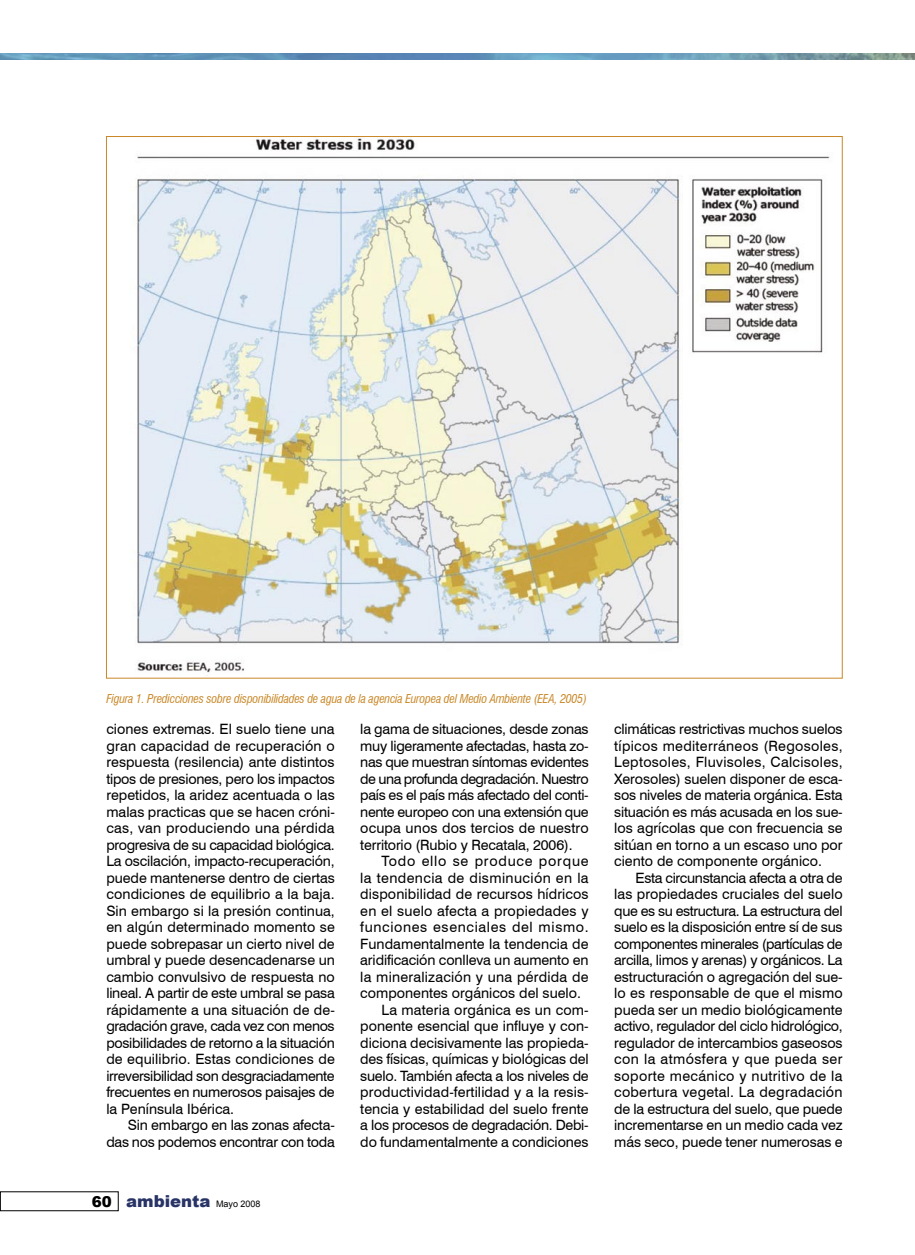
<style>
.page{position:relative;width:915px;height:1255px;background:#fff}
.page>*{position:absolute;margin:0;border:0;box-sizing:border-box;transform-origin:0 0}
.t1{font:900 16.5px "Arial";color:#283366}
.t2{font:900 15px "Arial";color:#000}
.Texto_general{font:14.25px/16.5px "Swiss 721 BT";letter-spacing:-.01em;color:#000;text-align:justify}
.Pie_de_Foto{font:italic condensed 12px "Swiss 721 BT";letter-spacing:-.02em;color:#c98828}
.s1{font-weight:400;font-size:9px;color:#000}
</style>
<div class="page">
<img style="left:0;top:53px;width:914px;height:7px">
<img style="left:137px;top:138px;width:693px;height:535px">
<p class="Pie_de_Foto" style="left:106px;top:691px;width:482px">Figura 1. Predicciones sobre disponibilidades de agua de la agencia Europea del Medio Ambiente (EEA, 2005)</p>
<p class="Texto_general" style="left:106px;top:720px;width:230px">ciones extremas. El suelo tiene una gran capacidad de recuperación o respuesta (resilencia) ante distintos tipos de presiones, pero los impactos repetidos, la aridez acentuada o las malas practicas que se hacen cróni&shy;cas, van produciendo una pérdida progresiva de su capacidad biológica.<br>La oscilación, impacto-recuperación, puede mantenerse dentro de ciertas condiciones de equilibrio a la baja.<br>Sin embargo si la presión continua, en algún determinado momento se puede sobrepasar un cierto nivel de umbral y puede desencadenarse un cambio convulsivo de respuesta no lineal. A partir de este umbral se pasa rápidamente a una situación de de&shy;gradación grave, cada vez con menos posibilidades de retorno a la situación de equilibrio. Estas condiciones de irreversibilidad son desgraciadamente frecuentes en numerosos paisajes de la Península Ibérica.</p>
<p class="Texto_general" style="left:106px;top:1116px;width:230px;text-align:right">Sin embargo en las zonas afecta&shy;das nos podemos encontrar con toda</p>
<p class="t2" style="left:92px;top:1190px;width:22px">60</p>
<p class="t1" style="left:126px;top:1188px;width:136px">ambienta <span class="s1">Mayo 2008</span></p>
<p class="Texto_general" style="left:360px;top:720px;width:230px">la gama de situaciones, desde zonas muy ligeramente afectadas, hasta zo&shy;nas que muestran síntomas evidentes de una profunda degradación. Nuestro país es el país más afectado del conti&shy;nente europeo con una extensión que ocupa unos dos tercios de nuestro territorio (Rubio y Recatala, 2006).</p>
<p class="Texto_general" style="left:360px;top:852px;width:230px;text-indent:21px">Todo ello se produce porque la tendencia de disminución en la disponibilidad de recursos hídricos en el suelo afecta a propiedades y funciones esenciales del mismo.<br>Fundamentalmente la tendencia de aridificación conlleva un aumento en la mineralización y una pérdida de componentes orgánicos del suelo.</p>
<p class="Texto_general" style="left:360px;top:1001px;width:230px;text-indent:21px">La materia orgánica es un com&shy;ponente esencial que influye y con&shy;diciona decisivamente las propieda&shy;des físicas, químicas y biológicas del suelo. También afecta a los niveles de productividad-fertilidad y a la resis&shy;tencia y estabilidad del suelo frente a los procesos de degradación. Debi&shy;do fundamentalmente a condiciones</p>
<p class="Texto_general" style="left:614px;top:720px;width:230px">climáticas restrictivas muchos suelos típicos mediterráneos (Regosoles, Leptosoles, Fluvisoles, Calcisoles, Xerosoles) suelen disponer de esca&shy;sos niveles de materia orgánica. Esta situación es más acusada en los sue&shy;los agrícolas que con frecuencia se sitúan en torno a un escaso uno por ciento de componente orgánico.</p>
<p class="Texto_general" style="left:614px;top:869px;width:230px;text-indent:21px">Esta circunstancia afecta a otra de las propiedades cruciales del suelo que es su estructura. La estructura del suelo es la disposición entre sí de sus componentes minerales (partículas de arcilla, limos y arenas) y orgánicos. La estructuración o agregación del sue&shy;lo es responsable de que el mismo pueda ser un medio biológicamente activo, regulador del ciclo hidrológico, regulador de intercambios gaseosos con la atmósfera y que pueda ser soporte mecánico y nutritivo de la cobertura vegetal. La degradación de la estructura del suelo, que puede incrementarse en un medio cada vez más seco, puede tener numerosas e</p>
</div>
